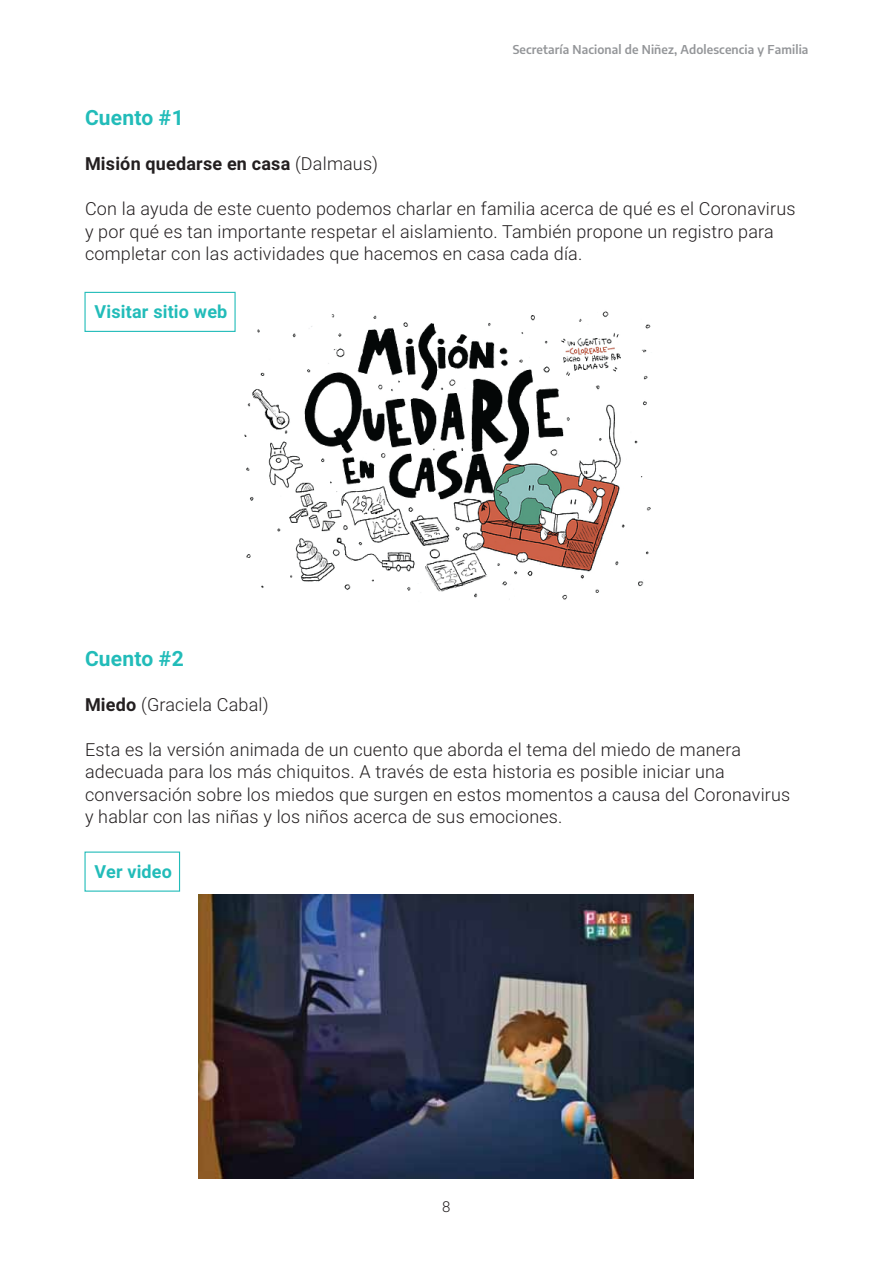
<style>
.page{position:relative;width:893px;height:1263px;background:#fff}
.page>*{position:absolute;margin:0;border:0;box-sizing:border-box;transform-origin:0 0}
.t1{font:700 21px "Roboto";letter-spacing:.01em;color:#22bcb9}
.t2{font:300 18px/22.5px "Roboto";letter-spacing:.01em;color:#231f20}
.t3{font:700 18px "Roboto";letter-spacing:.01em;color:#231f20}
.t4{font:700 18px "Roboto";letter-spacing:.01em;color:#22bcb9}
.t5{font:300 15px "Roboto";color:#231f20}
.t6{font:600 12px "Encode Sans";letter-spacing:.01em;color:#939598}
.s1{font-weight:300}
.s2{font-weight:700}
</style>
<div class="page">
<img style="left:244px;top:311px;width:407px;height:289px">
<img style="left:199px;top:894px;width:495px;height:284px">
<div style="left:84px;top:292px;width:152px;height:40px;border:1px solid #22bcb9"></div>
<p class="t6" style="left:513px;top:41px;width:297px">Secretaría Nacional de Niñez, Adolescencia y Familia</p>
<p class="t1" style="left:85px;top:103px;width:100px">Cuento #1</p>
<p class="t3" style="left:85px;top:151px;width:295px">Misión quedarse en casa <span class="s1">(Dalmaus)</span></p>
<p class="t2" style="left:85px;top:197px;width:712px">Con la ayuda de este cuento podemos charlar en familia acerca de qué es el Coronavirus y por qué es tan importante respetar el aislamiento. También propone un registro para completar con las actividades que hacemos en casa cada día.</p>
<p class="t4" style="left:95px;top:299px;width:134px">Visitar sitio web</p>
<p class="t1" style="left:85px;top:643px;width:100px">Cuento #2</p>
<p class="t2" style="left:85px;top:692px;width:185px"><span class="s2">Miedo</span> (Graciela Cabal)</p>
<p class="t2" style="left:85px;top:737px;width:707px">Esta es la versión animada de un cuento que aborda el tema del miedo de manera adecuada para los más chiquitos. A través de esta historia es posible iniciar una conversación sobre los miedos que surgen en estos momentos a causa del Coronavirus y hablar con las niñas y los niños acerca de sus emociones.</p>
<p class="t4" style="left:95px;top:859px;width:79px">Ver video</p>
<p class="t5" style="left:442px;top:1196px;width:10px">8</p>
</div>
